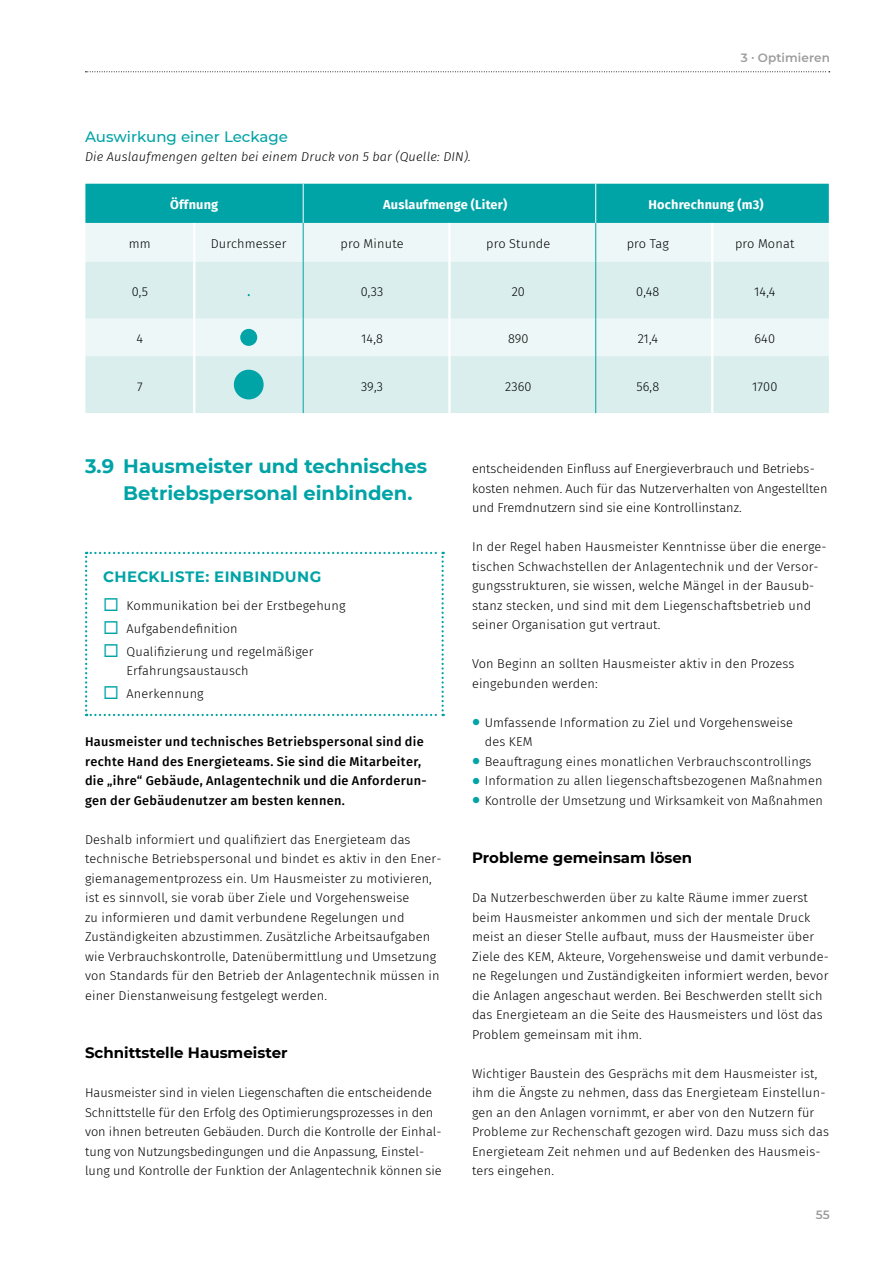
<style>
.page{position:relative;width:893px;height:1263px;background:#fff}
.page>*{position:absolute;margin:0;border:0;box-sizing:border-box;transform-origin:0 0}
.t1{font:700 19.5px/27px "Montserrat";color:#00a3a6}
.t2{font:700 15px "Montserrat";color:#000}
.t3{font:500 15px "Montserrat";color:#00a3a6}
.t4{font:700 15px "Montserrat";letter-spacing:.025em;color:#00a3a6}
.t5{font:300 12.75px/19.5px "Fira Sans";letter-spacing:.015em;color:#000}
.t6{font:500 12.75px/19.5px "Fira Sans";letter-spacing:.025em;color:#000}
.t7{font:italic 300 12.75px "Fira Sans";letter-spacing:.015em;color:#000}
.t8{font:700 12.75px "Fira Sans";letter-spacing:.015em;color:#fff}
.t9{font:600 12px "Montserrat";letter-spacing:.01em;color:#9c9c9d}
</style>
<div class="page">
<svg style="left:85px;top:71px;width:745px;height:1px"></svg>
<div style="left:85px;top:184px;width:744px;height:39px;background:#00a3a6"></div>
<div style="left:85px;top:223px;width:744px;height:39px;background:#edf7f7"></div>
<svg style="left:85px;top:262px;width:744px;height:151px;background:#def0f0"></svg>
<hr style="left:303px;top:184px;width:1px;height:39px;background:#fff">
<hr style="left:595px;top:184px;width:1px;height:39px;background:#fff">
<hr style="left:193px;top:223px;width:2px;height:39px;background:#fff">
<hr style="left:303px;top:223px;width:1px;height:39px;background:#00a3a6">
<hr style="left:448px;top:223px;width:3px;height:39px;background:#fff">
<hr style="left:595px;top:223px;width:1px;height:39px;background:#00a3a6">
<hr style="left:711px;top:223px;width:2px;height:39px;background:#fff">
<hr style="left:193px;top:262px;width:2px;height:57px;background:#fff">
<hr style="left:303px;top:262px;width:1px;height:57px;background:#00a3a6">
<hr style="left:448px;top:262px;width:3px;height:57px;background:#fff">
<hr style="left:595px;top:262px;width:1px;height:57px;background:#00a3a6">
<hr style="left:711px;top:262px;width:2px;height:57px;background:#fff">
<hr style="left:193px;top:319px;width:2px;height:37px;background:#fff">
<hr style="left:303px;top:319px;width:1px;height:37px;background:#00a3a6">
<hr style="left:448px;top:319px;width:3px;height:37px;background:#fff">
<hr style="left:595px;top:319px;width:1px;height:37px;background:#00a3a6">
<hr style="left:711px;top:319px;width:2px;height:37px;background:#fff">
<hr style="left:193px;top:356px;width:2px;height:57px;background:#fff">
<hr style="left:303px;top:356px;width:1px;height:57px;background:#00a3a6">
<hr style="left:448px;top:356px;width:3px;height:57px;background:#fff">
<hr style="left:595px;top:356px;width:1px;height:57px;background:#00a3a6">
<hr style="left:711px;top:356px;width:2px;height:57px;background:#fff">
<div style="left:240px;top:329px;width:17px;height:17px;background:#00a3a6;border-radius:50%"></div>
<div style="left:234px;top:370px;width:30px;height:29px;background:#00a3a6;border-radius:50%"></div>
<svg style="left:85px;top:552px;width:359px;height:164px"></svg>
<p class="t9" style="left:741px;top:49px;width:91px">3 . Optimieren</p>
<p class="t3" style="left:85px;top:126px;width:205px">Auswirkung einer Leckage</p>
<p class="t7" style="left:85px;top:148px;width:387px">Die Auslaufmengen gelten bei einem Druck von 5 bar (Quelle: DIN).</p>
<p class="t8" style="left:170px;top:194px;width:50px">Öffnung</p>
<p class="t8" style="left:383px;top:194px;width:126px">Auslaufmenge (Liter)</p>
<p class="t8" style="left:648px;top:194px;width:117px">Hochrechnung (m3)</p>
<p class="t5" style="left:129px;top:234px;width:23px">mm</p>
<p class="t5" style="left:211px;top:234px;width:78px">Durchmesser</p>
<p class="t5" style="left:341px;top:234px;width:65px">pro Minute</p>
<p class="t5" style="left:486px;top:234px;width:66px">pro Stunde</p>
<p class="t5" style="left:627px;top:234px;width:44px">pro Tag</p>
<p class="t5" style="left:735px;top:234px;width:61px">pro Monat</p>
<p class="t5" style="left:132px;top:282px;width:18px">0,5</p>
<p class="t5" style="left:361px;top:282px;width:24px">0,33</p>
<p class="t5" style="left:512px;top:282px;width:15px">20</p>
<p class="t5" style="left:636px;top:282px;width:25px">0,48</p>
<p class="t5" style="left:754px;top:282px;width:23px">14,4</p>
<p class="t5" style="left:137px;top:329px;width:8px">4</p>
<p class="t5" style="left:361px;top:329px;width:23px">14,8</p>
<p class="t5" style="left:508px;top:329px;width:22px">890</p>
<p class="t5" style="left:638px;top:329px;width:22px">21,4</p>
<p class="t5" style="left:754px;top:329px;width:22px">640</p>
<p class="t5" style="left:137px;top:376px;width:7px">7</p>
<p class="t5" style="left:361px;top:376px;width:24px">39,3</p>
<p class="t5" style="left:505px;top:376px;width:28px">2360</p>
<p class="t5" style="left:636px;top:376px;width:24px">56,8</p>
<p class="t5" style="left:752px;top:376px;width:27px">1700</p>
<h1 class="t1" style="left:123px;top:452px;width:305px;text-indent:-38px">3.9 Hausmeister und technisches<br>Betriebspersonal einbinden.</h1>
<p class="t4" style="left:103px;top:566px;width:220px">CHECKLISTE: EINBINDUNG</p>
<p class="t5" style="left:127px;top:594px;width:220px;line-height:22.6px">Kommunikation bei der Erstbegehung<br>Aufgabendefinition<br>Qualifizierung und regelmäßiger</p>
<p class="t5" style="left:127px;top:659px;width:124px;line-height:22.6px">Erfahrungsaustausch<br>Anerkennung</p>
<p class="t6" style="left:85px;top:731px;width:343px">Hausmeister und technisches Betriebspersonal sind die rechte Hand des Energieteams. Sie sind die Mitarbeiter, die „ihre“ Gebäude, Anlagentechnik und die Anforderun&shy;gen der Gebäudenutzer am besten kennen.</p>
<p class="t5" style="left:85px;top:830px;width:358px">Deshalb informiert und qualifiziert das Energieteam das technische Betriebspersonal und bindet es aktiv in den Ener&shy;giemanagementprozess ein. Um Hausmeister zu motivieren, ist es sinnvoll, sie vorab über Ziele und Vorgehensweise<br>zu informieren und damit verbundene Regelungen und Zuständigkeiten abzustimmen. Zusätzliche Arbeitsaufgaben wie Verbrauchskontrolle, Datenübermittlung und Umsetzung von Standards für den Betrieb der Anlagentechnik müssen in einer Dienstanweisung festgelegt werden.</p>
<p class="t2" style="left:85px;top:1042px;width:204px">Schnittstelle Hausmeister</p>
<p class="t5" style="left:85px;top:1083px;width:358px">Hausmeister sind in vielen Liegenschaften die entscheidende Schnittstelle für den Erfolg des Optimierungsprozesses in den von ihnen betreuten Gebäuden. Durch die Kontrolle der Einhal&shy;tung von Nutzungsbedingungen und die Anpassung, Einstel&shy;lung und Kontrolle der Funktion der Anlagentechnik können sie</p>
<p class="t5" style="left:472px;top:459px;width:357px">entscheidenden Einfluss auf Energieverbrauch und Betriebs&shy;kosten nehmen. Auch für das Nutzerverhalten von Angestellten und Fremdnutzern sind sie eine Kontrollinstanz.</p>
<p class="t5" style="left:472px;top:537px;width:356px">In der Regel haben Hausmeister Kenntnisse über die energe&shy;tischen Schwachstellen der Anlagentechnik und der Versor&shy;gungsstrukturen, sie wissen, welche Mängel in der Bausub&shy;stanz stecken, und sind mit dem Liegenschaftsbetrieb und seiner Organisation gut vertraut.</p>
<p class="t5" style="left:472px;top:654px;width:324px">Von Beginn an sollten Hausmeister aktiv in den Prozess eingebunden werden:</p>
<p class="t5" style="left:485px;top:713px;width:340px">Umfassende Information zu Ziel und Vorgehensweise<br>des KEM<br>Beauftragung eines monatlichen Verbrauchscontrollings Information zu allen liegenschaftsbezogenen Maßnahmen Kontrolle der Umsetzung und Wirksamkeit von Maßnahmen</p>
<p class="t2" style="left:472px;top:847px;width:222px">Probleme gemeinsam lösen</p>
<p class="t5" style="left:472px;top:888px;width:358px">Da Nutzerbeschwerden über zu kalte Räume immer zuerst beim Hausmeister ankommen und sich der mentale Druck meist an dieser Stelle aufbaut, muss der Hausmeister über Ziele des KEM, Akteure, Vorgehensweise und damit verbunde&shy;ne Regelungen und Zuständigkeiten informiert werden, bevor die Anlagen angeschaut werden. Bei Beschwerden stellt sich das Energieteam an die Seite des Hausmeisters und löst das Problem gemeinsam mit ihm.</p>
<p class="t5" style="left:472px;top:1063px;width:358px">Wichtiger Baustein des Gesprächs mit dem Hausmeister ist, ihm die Ängste zu nehmen, dass das Energieteam Einstellun&shy;gen an den Anlagen vornimmt, er aber von den Nutzern für Probleme zur Rechenschaft gezogen wird. Dazu muss sich das Energieteam Zeit nehmen und auf Bedenken des Hausmeis&shy;ters eingehen.</p>
<p class="t9" style="left:816px;top:1206px;width:16px">55</p>
</div>
